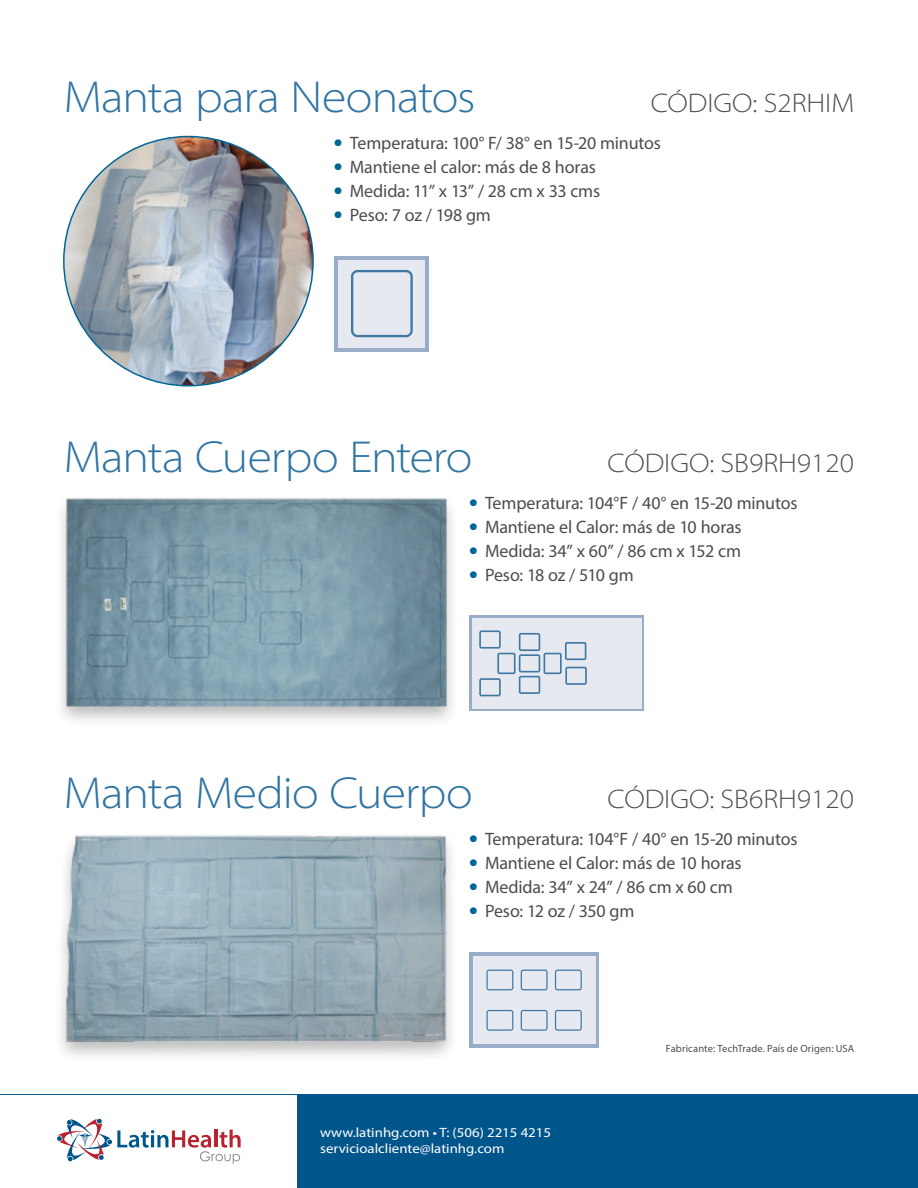
<style>
.page{position:relative;width:918px;height:1188px;background:#fff}
.page>*{position:absolute;margin:0;border:0;box-sizing:border-box;transform-origin:0 0}
.t1{font:300 semi-expanded 45px "Myriad Pro";letter-spacing:-.02em;color:#2f74a1}
.t2{font:300 semi-expanded 27px "Myriad Pro";color:#4d4d4f}
.t3{font:18px "Myriad Pro";letter-spacing:-.01em;color:#4d4d4f}
.t4{font:13.5px/16.2px "Myriad Pro";color:#fff;scale:1.1 1}
.t5{font:10.5px "Myriad Pro";letter-spacing:.01em;color:#4d4d4f}
.s1{font-weight:900;font-size:24px;color:#006697}
</style>
<div class="page">
<div style="left:298px;top:1094px;width:620px;height:94px;background:#00558b"></div>
<svg style="left:57px;top:1118px;width:184px;height:46px"></svg>
<hr style="left:0;top:1094px;width:918px;height:1px;background:#00558b">
<div style="left:53px;top:495px;width:406px;height:232px;background:#231f20;opacity:.3"></div>
<img style="left:64px;top:496px;width:384px;height:213px">
<div style="left:53px;top:831px;width:405px;height:232px;background:#231f20;opacity:.3"></div>
<img style="left:64px;top:833px;width:384px;height:211px">
<img style="left:64px;top:137px;width:249px;height:249px;border-radius:125px">
<div style="left:335px;top:256px;width:94px;height:95px;background:linear-gradient(to right,#99adc9,#99adc9)"></div>
<div style="left:339px;top:260px;width:86px;height:87px;background:#e6e9f0"></div>
<svg style="left:351px;top:270px;width:62px;height:67px"></svg>
<div style="left:469px;top:616px;width:175px;height:95px;background:#99adc9"></div>
<div style="left:472px;top:618px;width:170px;height:91px;background:#e6e9f0"></div>
<svg style="left:479px;top:630px;width:108px;height:66px"></svg>
<div style="left:469px;top:953px;width:130px;height:95px;background:#99adc9"></div>
<div style="left:473px;top:956px;width:122px;height:88px;background:#e6e9f0"></div>
<svg style="left:487px;top:1010px;width:26px;height:21px"></svg>
<svg style="left:487px;top:970px;width:26px;height:20px"></svg>
<svg style="left:555px;top:1010px;width:27px;height:21px"></svg>
<svg style="left:555px;top:970px;width:27px;height:20px"></svg>
<svg style="left:521px;top:1010px;width:27px;height:21px"></svg>
<svg style="left:521px;top:970px;width:27px;height:20px"></svg>
<h1 class="t1" style="left:64px;top:72px;width:413px">Manta para Neonatos</h1>
<h2 class="t2" style="left:651px;top:88px;width:205px">CÓDIGO: S2RHIM</h2>
<p class="t3" style="left:334px;top:132px;width:328px"><span class="s1">•</span> Temperatura: 100° F/ 38° en 15-20 minutos</p>
<p class="t3" style="left:334px;top:156px;width:263px"><span class="s1">•</span> Mantiene el calor: más de 8 horas</p>
<p class="t3" style="left:334px;top:180px;width:268px"><span class="s1">•</span> Medida: 11” x 13” / 28 cm x 33 cms</p>
<p class="t3" style="left:334px;top:204px;width:159px"><span class="s1">•</span> Peso: 7 oz / 198 gm</p>
<h1 class="t1" style="left:64px;top:432px;width:410px">Manta Cuerpo Entero</h1>
<h2 class="t2" style="left:608px;top:448px;width:248px">CÓDIGO: SB9RH9120</h2>
<p class="t3" style="left:469px;top:492px;width:330px"><span class="s1">•</span> Temperatura: 104°F / 40° en 15-20 minutos</p>
<p class="t3" style="left:469px;top:516px;width:274px"><span class="s1">•</span> Mantiene el Calor: más de 10 horas</p>
<p class="t3" style="left:469px;top:540px;width:273px"><span class="s1">•</span> Medida: 34” x 60” / 86 cm x 152 cm</p>
<p class="t3" style="left:469px;top:564px;width:166px"><span class="s1">•</span> Peso: 18 oz / 510 gm</p>
<h1 class="t1" style="left:64px;top:768px;width:411px">Manta Medio Cuerpo</h1>
<h2 class="t2" style="left:608px;top:784px;width:248px">CÓDIGO: SB6RH9120</h2>
<p class="t3" style="left:469px;top:828px;width:330px"><span class="s1">•</span> Temperatura: 104°F / 40° en 15-20 minutos</p>
<p class="t3" style="left:469px;top:852px;width:274px"><span class="s1">•</span> Mantiene el Calor: más de 10 horas</p>
<p class="t3" style="left:469px;top:876px;width:265px"><span class="s1">•</span> Medida: 34” x 24” / 86 cm x 60 cm</p>
<p class="t3" style="left:469px;top:900px;width:167px"><span class="s1">•</span> Peso: 12 oz / 350 gm</p>
<p class="t4" style="left:320px;top:1124px;width:211px">www.latinhg.com • T: (506) 2215 4215 servicioalcliente@latinhg.com</p>
<p class="t5" style="left:666px;top:1042px;width:190px">Fabricante: TechTrade. País de Origen: USA</p>
</div>
